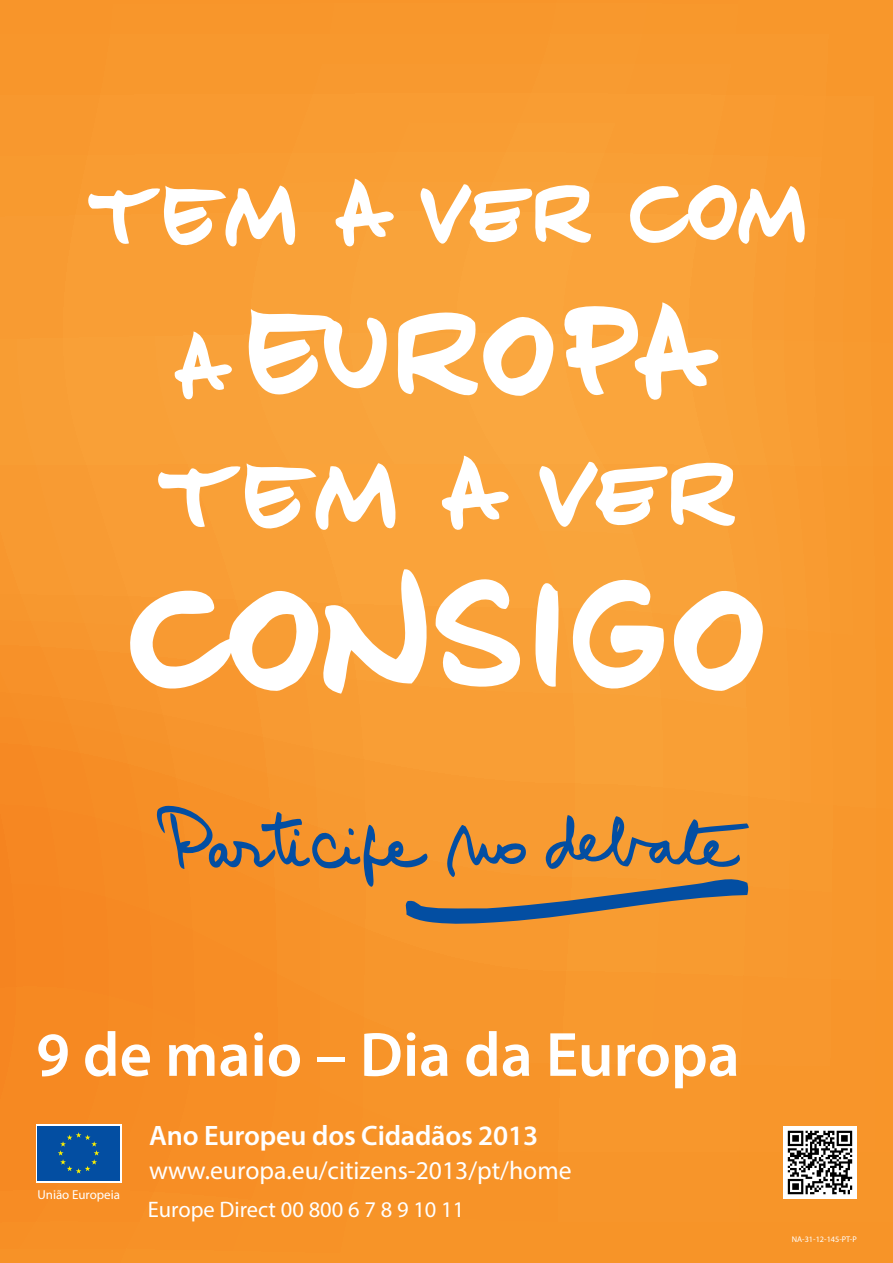
<style>
.page{position:relative;width:893px;height:1263px;background:#fff}
.page>*{position:absolute;margin:0;border:0;box-sizing:border-box;transform-origin:0 0}
.t1{font:600 63px "Myriad Pro";color:#fff}
.t2{font:600 28.2px "Myriad Pro";letter-spacing:-.005em;color:#fff}
.t3{font:25.65px "Myriad Pro";color:#fff}
.t4{font:22.5px "Myriad Pro";color:#fff}
.t5{font:12.98px "Myriad Pro";color:#fff}
.t6{font:8.25px "Myriad Pro";color:#fff}
</style>
<div class="page">
<div style="left:0;top:0;width:893px;height:1263px;background:linear-gradient(to right,#f7942c,#f99d32)"></div>
<div style="left:36px;top:1124px;width:85px;height:58px;background:linear-gradient(to right,#034ea2,#034ea2)"></div>
<div style="left:37px;top:1126px;width:83px;height:54px;background:#034ea2"></div>
<svg style="left:58px;top:1132px;width:41px;height:41px"></svg>
<img style="left:784px;top:1126px;width:73px;height:73px">
<svg style="left:335px;top:179px;width:59px;height:68px"></svg>
<svg style="left:87px;top:186px;width:208px;height:65px"></svg>
<svg style="left:418px;top:179px;width:173px;height:69px"></svg>
<svg style="left:628px;top:184px;width:177px;height:60px"></svg>
<svg style="left:174px;top:331px;width:58px;height:69px"></svg>
<svg style="left:561px;top:302px;width:157px;height:99px"></svg>
<svg style="left:248px;top:304px;width:306px;height:98px"></svg>
<svg style="left:441px;top:456px;width:68px;height:75px"></svg>
<svg style="left:156px;top:463px;width:240px;height:71px"></svg>
<svg style="left:536px;top:456px;width:199px;height:75px"></svg>
<svg style="left:535px;top:582px;width:26px;height:107px"></svg>
<svg style="left:569px;top:579px;width:195px;height:120px"></svg>
<svg style="left:125px;top:569px;width:395px;height:127px"></svg>
<svg style="left:157px;top:805px;width:592px;height:120px;background:#cb8a43"></svg>
<h1 class="t1" style="left:36px;top:1014px;width:705px">9 de maio – Dia da Europa</h1>
<p class="t5" style="left:37px;top:1186px;width:84px">União Europeia</p>
<p class="t2" style="left:149px;top:1118px;width:391px">Ano Europeu dos Cidadãos 2013</p>
<p class="t3" style="left:149px;top:1155px;width:424px">www.europa.eu/citizens-2013/pt/home</p>
<p class="t4" style="left:148px;top:1195px;width:318px">Europe Direct 00 800 6 7 8 9 10 11</p>
<p class="t6" style="left:792px;top:1234px;width:67px">NA-31-12-145-PT-P</p>
</div>
